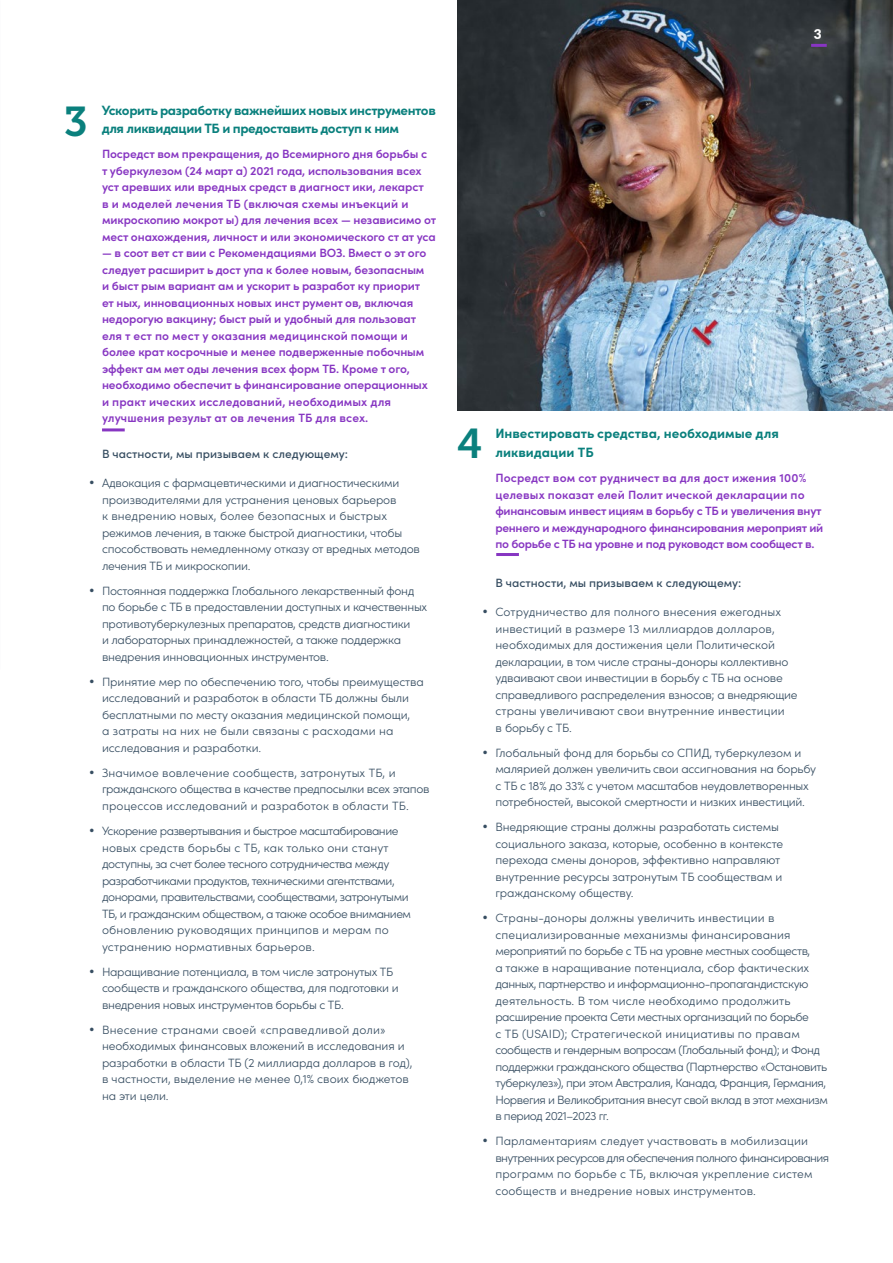
<style>
.page{position:relative;width:893px;height:1263px;background:#fff}
.page>*{position:absolute;margin:0;border:0;box-sizing:border-box;transform-origin:0 0}
.t1{font:41.55px "Museo Slab 700";color:#0a807d}
.t2{font:700 13.5px/18px "Sofia Pro";letter-spacing:-.03em;color:#0a807d}
.t3{font:700 13.5px/19.5px "Sofia Pro";color:#0a807d}
.t4{font:900 13.5px "Lato";color:#fff}
.t5{font:300 12px/16.5px "Sofia Pro";letter-spacing:-.02em;color:#364d61}
.t6{font:600 12px/16.5px "Sofia Pro";letter-spacing:-.01em;color:#8736c2}
.t7{font:300 12px/16.5px "Sofia Pro";letter-spacing:-.04em;color:#364d61}
.t8{font:300 12px/16.5px "Sofia Pro";letter-spacing:.01em;color:#364d61}
.t9{font:500 12px "Sofia Pro";color:#364d61}
</style>
<div class="page">
<hr style="left:102px;top:428px;width:23px;height:3px;background:#8736c2">
<hr style="left:496px;top:553px;width:23px;height:3px;background:#8736c2">
<img style="left:457px;top:0;width:436px;height:410px">
<hr style="left:811px;top:44px;width:16px;height:3px;background:#8835c3">
<p class="t4" style="left:814px;top:24px;width:9px">3</p>
<p class="t2" style="left:102px;top:100px;width:336px">Ускорить разработку важнейших новых инструментов для ликвидации ТБ и предоставить доступ к ним</p>
<p class="t6" style="left:102px;top:145px;width:336px">Посредст вом прекращения, до Всемирного дня борьбы с<br>т уберкулезом (24 март а) 2021 года, использования всех уст аревших или вредных средст в диагност ики, лекарст<br>в и моделей лечения ТБ (включая схемы инъекций и микроскопию мокрот ы) для лечения всех — независимо от мест онахождения, личност и или экономического ст ат уса</p>
<p class="t6" style="left:102px;top:244px;width:327px">— в соот вет ст вии с Рекомендациями ВОЗ. Вмест о эт ого следует расширит ь дост упа к более новым, безопасным и быст рым вариант ам и ускорит ь разработ ку приорит ет ных, инновационных новых инст румент ов, включая недорогую вакцину; быст рый и удобный для пользоват еля т ест по мест у оказания медицинской помощи и более крат косрочные и менее подверженные побочным эффект ам мет оды лечения всех форм ТБ. Кроме т ого, необходимо обеспечит ь финансирование операционных и практ ических исследований, необходимых для улучшения результ ат ов лечения ТБ для всех.</p>
<p class="t9" style="left:102px;top:445px;width:247px">В частности, мы призываем к следующему:</p>
<p class="t5" style="left:102px;top:474px;width:319px;text-indent:-13px">• Адвокация с фармацевтическими и диагностическими производителями для устранения ценовых барьеров<br>к внедрению новых, более безопасных и быстрых режимов лечения, в также быстрой диагностики, чтобы способствовать немедленному отказу от вредных методов лечения ТБ и микроскопии.</p>
<p class="t5" style="left:102px;top:582px;width:327px;text-indent:-13px">• Постоянная поддержка Глобального лекарственный фонд по борьбе с ТБ в предоставлении доступных и качественных противотуберкулезных препаратов, средств диагностики<br>и лабораторных принадлежностей, а также поддержка внедрения инновационных инструментов.</p>
<p class="t5" style="left:102px;top:673px;width:323px;text-indent:-13px">• Принятие мер по обеспечению того, чтобы преимущества исследований и разработок в области ТБ должны были бесплатными по месту оказания медицинской помощи,<br>а затраты на них не были связаны с расходами на исследования и разработки.</p>
<p class="t8" style="left:102px;top:764px;width:329px;text-indent:-13px">• Значимое вовлечение сообществ, затронутых ТБ, и гражданского общества в качестве предпосылки всех этапов процессов исследований и разработок в области ТБ.</p>
<p class="t7" style="left:102px;top:822px;width:311px;text-indent:-13px">• Ускорение развертывания и быстрое масштабирование новых средств борьбы с ТБ, как только они станут доступны, за счет более тесного сотрудничества между разработчиками продуктов, техническими агентствами, донорами, правительствами, сообществами, затронутыми ТБ, и гражданским обществом, а также особое вниманием обновлению руководящих принципов и мерам по устранению нормативных барьеров.</p>
<p class="t5" style="left:102px;top:962px;width:298px;text-indent:-13px">• Наращивание потенциала, в том числе затронутых ТБ сообществ и гражданского общества, для подготовки и внедрения новых инструментов борьбы с ТБ.</p>
<p class="t5" style="left:102px;top:1020px;width:312px;text-indent:-13px">• Внесение странами своей «справедливой доли» необходимых финансовых вложений в исследования и разработки в области ТБ (2 миллиарда долларов в год), в частности, выделение не менее 0,1% своих бюджетов на эти цели.</p>
<h1 class="t1" style="left:64px;top:98px;width:26px">3</h1>
<h1 class="t1" style="left:457px;top:420px;width:27px">4</h1>
<p class="t3" style="left:495px;top:422px;width:285px">Инвестировать средства, необходимые для ликвидации ТБ</p>
<p class="t6" style="left:495px;top:469px;width:329px">Посредст вом сот рудничест ва для дост ижения 100% целевых показат елей Полит ической декларации по финансовым инвест ициям в борьбу с ТБ и увеличения внут реннего и международного финансирования мероприят ий по борьбе с ТБ на уровне и под руководст вом сообщест в.</p>
<p class="t9" style="left:495px;top:574px;width:247px">В частности, мы призываем к следующему:</p>
<p class="t5" style="left:495px;top:603px;width:304px;text-indent:-13px">• Сотрудничество для полного внесения ежегодных инвестиций в размере 13 миллиардов долларов, необходимых для достижения цели Политической декларации, в том числе страны-доноры коллективно удваивают свои инвестиции в борьбу с ТБ на основе справедливого распределения взносов; а внедряющие страны увеличивают свои внутренние инвестиции<br>в борьбу с ТБ.</p>
<p class="t5" style="left:495px;top:744px;width:322px;text-indent:-13px">• Глобальный фонд для борьбы со СПИД, туберкулезом и малярией должен увеличить свои ассигнования на борьбу с ТБ с 18% до 33% с учетом масштабов неудовлетворенных потребностей, высокой смертности и низких инвестиций.</p>
<p class="t5" style="left:495px;top:818px;width:289px;text-indent:-13px">• Внедряющие страны должны разработать системы социального заказа, которые, особенно в контексте перехода смены доноров, эффективно направляют внутренние ресурсы затронутым ТБ сообществам и гражданскому обществу.</p>
<p class="t7" style="left:495px;top:909px;width:334px;text-indent:-13px">• Страны-доноры должны увеличить инвестиции в специализированные механизмы финансирования мероприятий по борьбе с ТБ на уровне местных сообществ,<br>а также в наращивание потенциала, сбор фактических данных, партнерство и информационно-пропагандистскую деятельность. В том числе необходимо продолжить расширение проекта Сети местных организаций по борьбе<br>с ТБ (USAID); Стратегической инициативы по правам сообществ и гендерным вопросам (Глобальный фонд); и Фонд поддержки гражданского общества (Партнерство «Остановить туберкулез»), при этом Австралия, Канада, Франция, Германия, Норвегия и Великобритания внесут свой вклад в этот механизм в период 2021–2023 гг.</p>
<p class="t8" style="left:495px;top:1132px;width:335px;text-indent:-13px">• Парламентариям следует участвовать в мобилизации внутренних ресурсов для обеспечения полного финансирования программ по борьбе с ТБ, включая укрепление систем сообществ и внедрение новых инструментов.</p>
</div>
